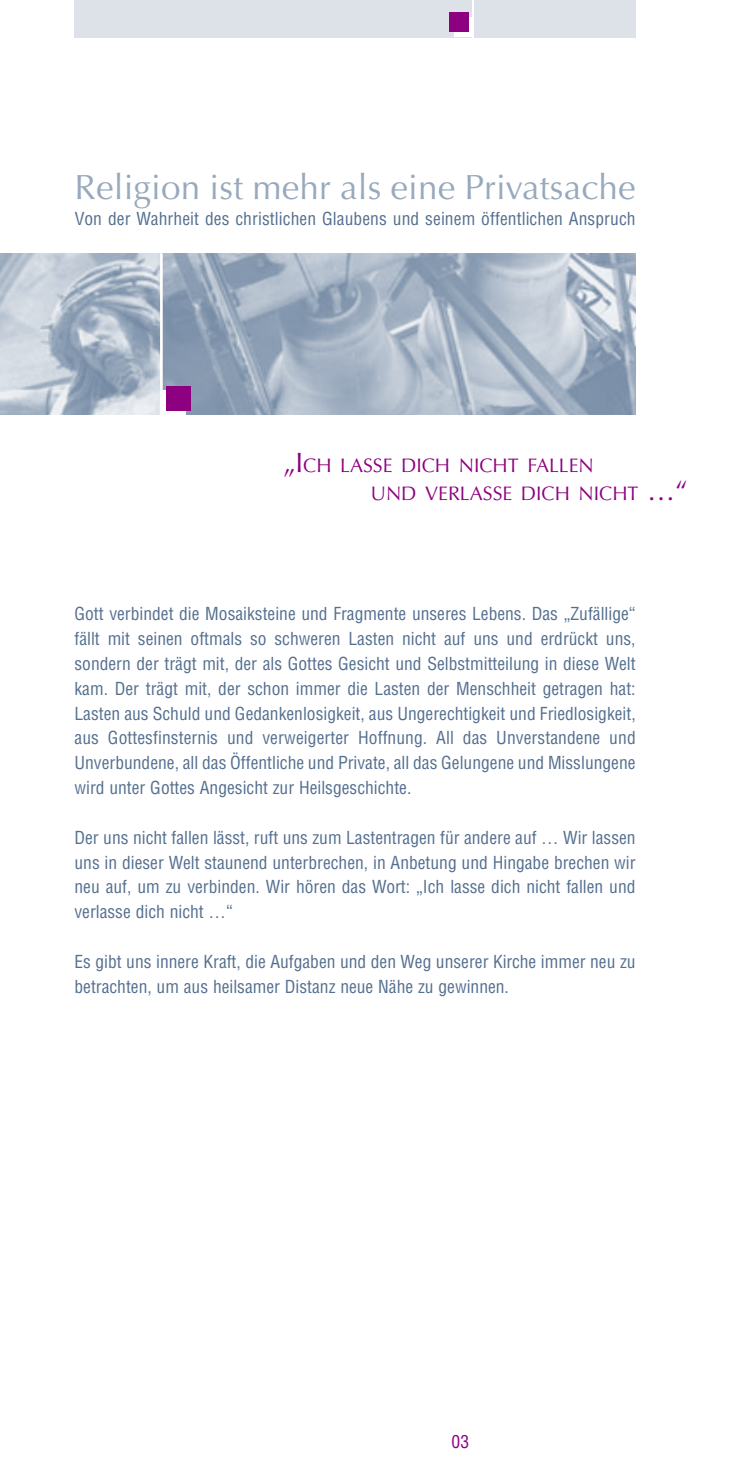
<style>
.page{position:relative;width:735px;height:1474px;background:#fff}
.page>*{position:absolute;margin:0;border:0;box-sizing:border-box;transform-origin:0 0}
.Fließtext{font:35px "Optima";letter-spacing:.005em;color:#98a9bc}
.t1{font:19.6px "Optima";color:#8d0080}
.Fließtext-2{font:condensed 17.5px/24.8px "Helvetica";color:#546f8f;text-align:justify}
.t2{font:condensed 17.5px "Helvetica";color:#8d0080}
.s1{font-size:28px}
</style>
<div class="page">
<div style="left:474px;top:0;width:161px;height:37px;background:#dde2e9"></div>
<div style="left:74px;top:0;width:397px;height:37px;background:#dde2e9"></div>
<div style="left:454px;top:17px;width:20px;height:20px;background:#fff"></div>
<div style="left:449px;top:12px;width:20px;height:20px;background:#8d0080"></div>
<img style="left:0;top:253px;width:635px;height:161px">
<hr style="left:160px;top:253px;width:3px;height:161px;background:#fff">
<div style="left:161px;top:390px;width:25px;height:25px;background:#fff"></div>
<div style="left:166px;top:385px;width:25px;height:25px;background:#8d0080"></div>
<p class="Fließtext" style="left:74px;top:166px;width:562px">Religion ist mehr als eine Privatsache</p>
<p class="Fließtext-2" style="left:75px;top:206px;width:562px">Von der Wahrheit des christlichen Glaubens und seinem öffentlichen Anspruch</p>
<p class="t1" style="left:283px;top:454px;width:312px"><span class="s1">„I</span>CH LASSE DICH NICHT FALLEN</p>
<p class="t1" style="left:370px;top:482px;width:318px">UND VERLASSE DICH NICHT <span class="s1">…“</span></p>
<p class="Fließtext-2" style="left:74px;top:601px;width:562px">Gott verbindet die Mosaiksteine und Fragmente unseres Lebens. Das „Zufällige“ fällt mit seinen oftmals so schweren Lasten nicht auf uns und erdrückt uns, sondern der trägt mit, der als Gottes Gesicht und Selbstmitteilung in diese Welt kam. Der trägt mit, der schon immer die Lasten der Menschheit getragen hat:<br>Lasten aus Schuld und Gedankenlosigkeit, aus Ungerechtigkeit und Friedlosigkeit, aus Gottesfinsternis und verweigerter Hoffnung. All das Unverstandene und Unverbundene, all das Öffentliche und Private, all das Gelungene und Misslungene wird unter Gottes Angesicht zur Heilsgeschichte.</p>
<p class="Fließtext-2" style="left:74px;top:824px;width:562px">Der uns nicht fallen lässt, ruft uns zum Lastentragen für andere auf … Wir lassen uns in dieser Welt staunend unterbrechen, in Anbetung und Hingabe brechen wir neu auf, um zu verbinden. Wir hören das Wort: „Ich lasse dich nicht fallen und verlasse dich nicht …“</p>
<p class="Fließtext-2" style="left:74px;top:948px;width:562px">Es gibt uns innere Kraft, die Aufgaben und den Weg unserer Kirche immer neu zu betrachten, um aus heilsamer Distanz neue Nähe zu gewinnen.</p>
<p class="t2" style="left:451px;top:1430px;width:19px">03</p>
</div>
